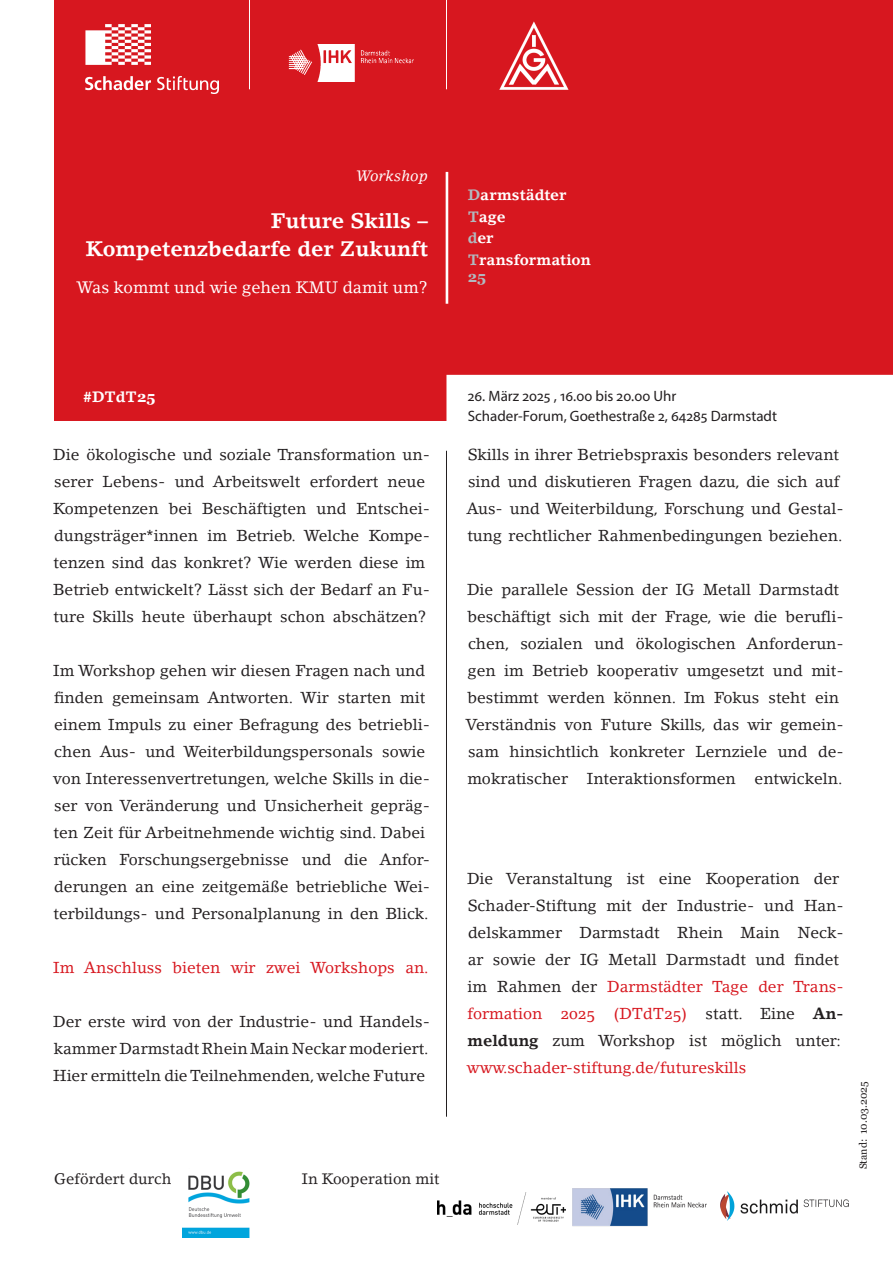
<style>
.page{position:relative;width:893px;height:1263px;background:#fff}
.page>*{position:absolute;margin:0;border:0;box-sizing:border-box;transform-origin:0 0}
.T1_Tagung_Headline_20pt{font:700 21px "Lino Letter Std";color:#fff}
.T1_Tagung_Subline{font:16.5px "Lino Letter Std";color:#fff}
.T1_Tagung_Fließtext{font:15.75px/27px "Lino Letter Std";color:#231f20}
.T1_Tagung_Fließtext-2{font:15.75px "Lino Letter Std";color:#d7171f}
.T1_Tagung_Datum_Adresse{font:15px "Myriad Pro";color:#231f20}
.PÜ_S1_Tagung_Headline_20pt{font:700 15px "Lino Letter Std";color:#fff}
.T1_Tagung{font:15px "Lino Letter Std";color:#231f20}
.T1_Tagung-Headline_16_pt{font:italic 15px "Lino Letter Std";color:#fff}
.PÜ_S1{font:700 15px "Lino Letter Std";color:#fff}
.PÜ_S1_Tagung_Headline_20pt-2{font:700 15px "Georgia";color:#b1b9bf}
.t1{font:10.5px "Georgia";color:#231f20}
.s1{color:#b1b9bf}
.s2{font-family:"Georgia"}
.s3{color:#d7171f}
.s4{font-weight:700}
</style>
<div class="page">
<div style="left:54px;top:0;width:839px;height:421px;background:#d7171f"></div>
<hr style="left:249px;top:0;width:1px;height:89px;background:#fff">
<img style="left:86px;top:25px;width:133px;height:68px">
<hr style="left:446px;top:0;width:1px;height:89px;background:#fff">
<hr style="left:446px;top:451px;width:1px;height:666px;background:#231f20">
<hr style="left:446px;top:172px;width:2px;height:132px;background:#fff">
<img style="left:183px;top:1171px;width:67px;height:66px">
<img style="left:438px;top:1193px;width:128px;height:31px">
<img style="left:572px;top:1188px;width:135px;height:39px">
<img style="left:721px;top:1191px;width:127px;height:29px">
<img style="left:280px;top:44px;width:133px;height:38px">
<img style="left:495px;top:18px;width:78px;height:78px">
<p class="T1_Tagung-Headline_16_pt" style="left:356px;top:166px;width:73px">Workshop</p>
<p class="T1_Tagung_Headline_20pt" style="left:271px;top:208px;width:159px">Future Skills –</p>
<p class="T1_Tagung_Headline_20pt" style="left:86px;top:236px;width:344px">Kompetenzbedarfe der Zukunft</p>
<p class="T1_Tagung_Subline" style="left:76px;top:277px;width:353px">Was kommt und wie gehen KMU damit um?</p>
<p class="PÜ_S1_Tagung_Headline_20pt" style="left:468px;top:186px;width:100px"><span class="s1">D</span>armstädter</p>
<p class="PÜ_S1_Tagung_Headline_20pt" style="left:468px;top:207px;width:39px"><span class="s1">T</span>age</p>
<p class="PÜ_S1_Tagung_Headline_20pt" style="left:468px;top:229px;width:27px"><span class="s1">d</span>er</p>
<p class="PÜ_S1_Tagung_Headline_20pt" style="left:468px;top:251px;width:124px"><span class="s1">T</span>ransformation</p>
<p class="PÜ_S1_Tagung_Headline_20pt-2" style="left:468px;top:268px;width:20px">25</p>
<p class="PÜ_S1" style="left:83px;top:388px;width:74px">#DTdT<span class="s2">25</span></p>
<p class="T1_Tagung_Fließtext" style="left:53px;top:441px;width:378px">Die ökologische und soziale Transformation un&shy;serer Lebens- und Arbeitswelt erfordert neue Kompetenzen bei Beschäftigten und Entschei&shy;dungsträger*innen im Betrieb. Welche Kompe&shy;tenzen sind das konkret? Wie werden diese im Betrieb entwickelt? Lässt sich der Bedarf an Fu&shy;ture Skills heute überhaupt schon abschätzen?</p>
<p class="T1_Tagung_Fließtext" style="left:53px;top:657px;width:378px">Im Workshop gehen wir diesen Fragen nach und finden gemeinsam Antworten. Wir starten mit einem Impuls zu einer Befragung des betriebli&shy;chen Aus- und Weiterbildungspersonals sowie von Interessenvertretungen, welche Skills in die&shy;ser von Veränderung und Unsicherheit gepräg&shy;ten Zeit für Arbeitnehmende wichtig sind. Dabei rücken Forschungsergebnisse und die Anfor&shy;derungen an eine zeitgemäße betriebliche Wei&shy;terbildungs- und Personalplanung in den Blick.</p>
<p class="T1_Tagung_Fließtext-2" style="left:53px;top:958px;width:377px">Im Anschluss bieten wir zwei Workshops an.</p>
<p class="T1_Tagung_Fließtext" style="left:53px;top:1008px;width:378px;text-align:justify">Der erste wird von der Industrie- und Handels&shy;kammer Darmstadt Rhein Main Neckar moderiert.<br>Hier ermitteln die Teilnehmenden, welche Future</p>
<p class="T1_Tagung" style="left:54px;top:1170px;width:119px">Gefördert durch</p>
<p class="T1_Tagung" style="left:302px;top:1170px;width:139px">In Kooperation mit</p>
<p class="T1_Tagung_Datum_Adresse" style="left:468px;top:387px;width:210px">26. März 2025 , 16.00 bis 20.00 Uhr</p>
<p class="T1_Tagung_Datum_Adresse" style="left:468px;top:407px;width:311px">Schader-Forum, Goethestraße 2, 64285 Darmstadt</p>
<p class="T1_Tagung_Fließtext" style="left:466px;top:441px;width:379px">Skills in ihrer Betriebspraxis besonders relevant sind und diskutieren Fragen dazu, die sich auf Aus- und Weiterbildung, Forschung und Gestal&shy;tung rechtlicher Rahmenbedingungen beziehen.</p>
<p class="T1_Tagung_Fließtext" style="left:466px;top:576px;width:380px">Die parallele Session der IG Metall Darmstadt beschäftigt sich mit der Frage, wie die berufli&shy;chen, sozialen und ökologischen Anforderun&shy;gen im Betrieb kooperativ umgesetzt und mit&shy;bestimmt werden können. Im Fokus steht ein Verständnis von Future Skills, das wir gemein&shy;sam hinsichtlich konkreter Lernziele und de&shy;mokratischer Interaktionsformen entwickeln.</p>
<p class="T1_Tagung_Fließtext" style="left:467px;top:865px;width:378px">Die Veranstaltung ist eine Kooperation der Schader-Stiftung mit der Industrie- und Han&shy;delskammer Darmstadt Rhein Main Neck&shy;ar sowie der IG Metall Darmstadt und findet im Rahmen der <span class="s3">Darmstädter Tage der Trans&shy;formation 2025 (DTdT25)</span> statt. Eine <span class="s4">An&shy;meldung</span> zum Workshop ist möglich unter:</p>
<p class="T1_Tagung_Fließtext-2" style="left:467px;top:1058px;width:281px">www.schader-stiftung.de/futureskills</p>
<p class="t1" style="left:857px;top:1169px;width:89px;rotate:-90deg">Stand: 10.03.2025</p>
</div>
